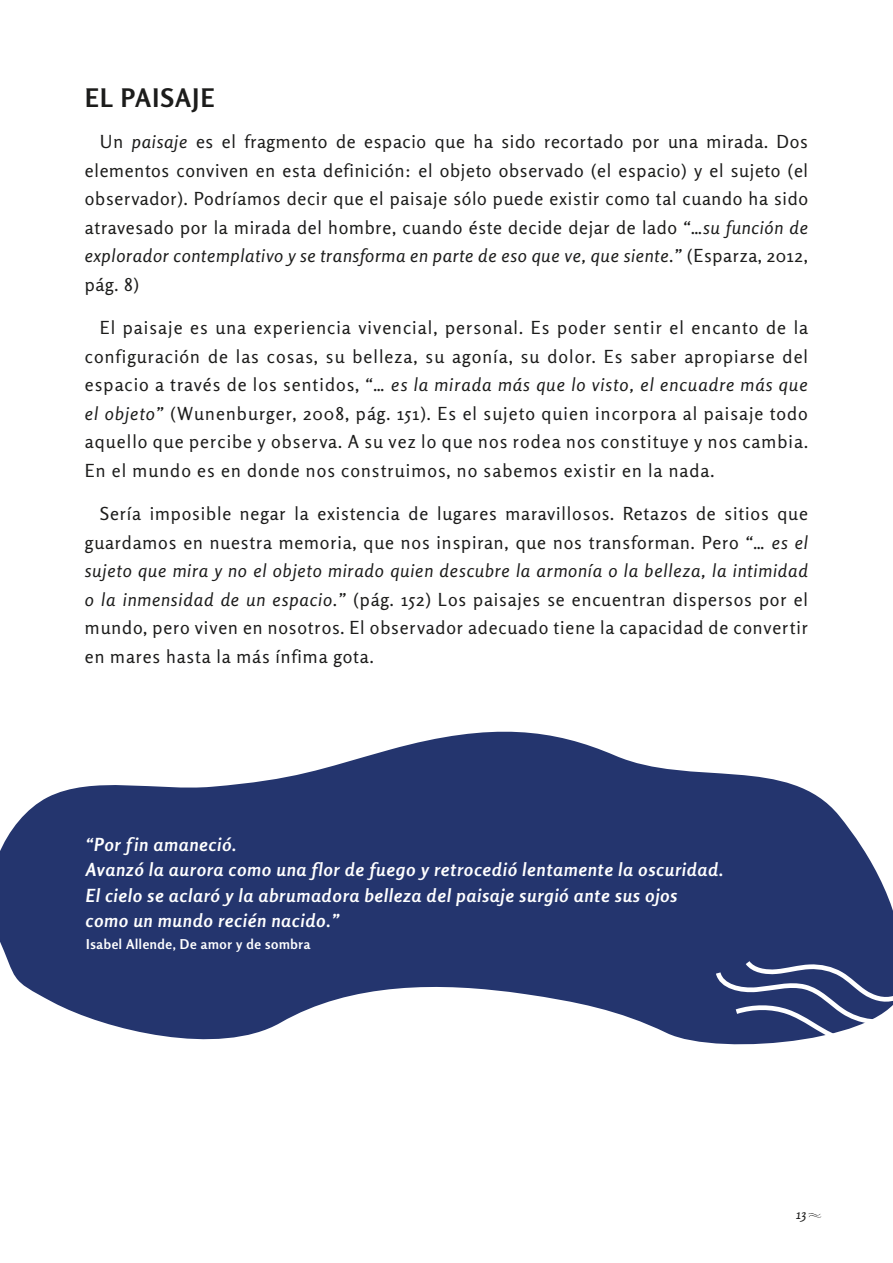
<style>
.page{position:relative;width:893px;height:1263px;background:#fff}
.page>*{position:absolute;margin:0;border:0;box-sizing:border-box;transform-origin:0 0}
.t1{font:700 25.5px "Rosario";letter-spacing:.05em;color:#1c1c1b}
.t2{font:18px/28.5px "Rosario";letter-spacing:.045em;color:#1c1c1b;text-align:justify}
.t3{font:italic 700 18px/25.5px "Rosario";letter-spacing:.045em;color:#fff}
.t4{font:700 13.5px "Rosario";letter-spacing:.045em;color:#fff}
.t5{font:italic 13.5px "Rosario";color:#1c1c1b}
.s1{font-style:italic}
</style>
<div class="page">
<svg style="left:0;top:731px;width:893px;height:312px;fill:#24356e"></svg>
<svg style="left:712px;top:956px;width:181px;height:89px"></svg>
<svg style="left:808px;top:1213px;width:13px;height:5px"></svg>
<h1 class="t1" style="left:85px;top:82px;width:131px">EL PAISAJE</h1>
<p class="t2" style="left:85px;top:127px;width:725px;text-indent:15px">Un <span class="s1">paisaje</span> es el fragmento de espacio que ha sido recortado por una mirada. Dos elementos conviven en esta definición: el objeto observado (el espacio) y el sujeto (el observador). Podríamos decir que el paisaje sólo puede existir como tal cuando ha sido atravesado por la mirada del hombre, cuando éste decide dejar de lado <span class="s1">“…su función de explorador contemplativo y se transforma en parte de eso que ve, que siente.”</span> (Esparza, 2012, pág. 8)</p>
<p class="t2" style="left:85px;top:313px;width:725px;text-indent:15px">El paisaje es una experiencia vivencial, personal. Es poder sentir el encanto de la configuración de las cosas, su belleza, su agonía, su dolor. Es saber apropiarse del espacio a través de los sentidos, <span class="s1">“… es la mirada más que lo visto, el encuadre más que el objeto”</span> (Wunenburger, 2008, pág. 151). Es el sujeto quien incorpora al paisaje todo aquello que percibe y observa. A su vez lo que nos rodea nos constituye y nos cambia.<br>En el mundo es en donde nos construimos, no sabemos existir en la nada.</p>
<p class="t2" style="left:85px;top:499px;width:725px;text-indent:15px">Sería imposible negar la existencia de lugares maravillosos. Retazos de sitios que guardamos en nuestra memoria, que nos inspiran, que nos transforman. Pero <span class="s1">“… es el sujeto que mira y no el objeto mirado quien descubre la armonía o la belleza, la intimidad o la inmensidad de un espacio.”</span> (pág. 152) Los paisajes se encuentran dispersos por el mundo, pero viven en nosotros. El observador adecuado tiene la capacidad de convertir en mares hasta la más ínfima gota.</p>
<p class="t3" style="left:86px;top:831px;width:639px">“Por fin amaneció.<br>Avanzó la aurora como una flor de fuego y retrocedió lentamente la oscuridad.<br>El cielo se aclaró y la abrumadora belleza del paisaje surgió ante sus ojos como un mundo recién nacido.”</p>
<p class="t4" style="left:86px;top:936px;width:226px">Isabel Allende, De amor y de sombra</p>
<p class="t5" style="left:796px;top:1206px;width:12px">13</p>
</div>
